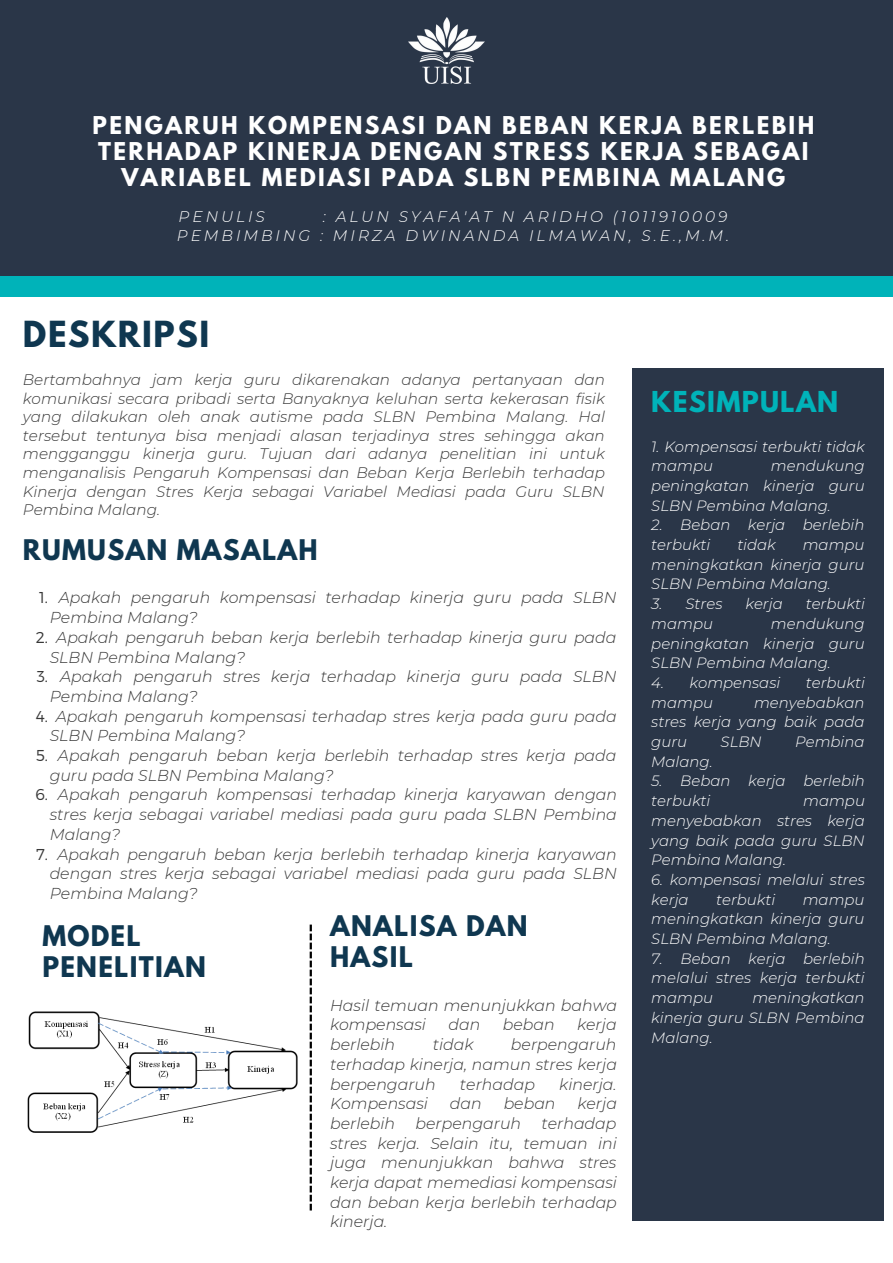
<style>
.page{position:relative;width:893px;height:1263px;background:#fff}
.page>*{position:absolute;margin:0;border:0;box-sizing:border-box;transform-origin:0 0}
.t1{font:700 31.88px "League Spartan";letter-spacing:.05em;color:#0f3750}
.t2{font:700 25.5px "League Spartan";letter-spacing:.05em;color:#00b3b9}
.t3{font:700 25.2px/31px "League Spartan";letter-spacing:.05em;color:#0f3750}
.t4{font:700 21.75px/26.5px "League Spartan";letter-spacing:.11em;color:#fff;text-align:center}
.t5{font:italic 300 15.75px/19.7px "Montserrat";color:#383838}
.t6{font:300 15.75px "Montserrat";color:#383838}
.t7{font:italic 300 15.38px "Montserrat";letter-spacing:.19em;color:#fff}
.t8{font:italic 300 15.15px/18.6px "Montserrat";color:#383838;text-align:justify}
.t9{font:italic 300 14.92px/19.7px "Montserrat";color:#fff;text-align:justify}
</style>
<div class="page">
<div style="left:0;top:0;width:893px;height:286px;background:#2a3648"></div>
<div style="left:0;top:277px;width:893px;height:20px;background:#00b3b9"></div>
<div style="left:632px;top:368px;width:251px;height:852px;background:#2a3648"></div>
<img style="left:409px;top:17px;width:76px;height:67px">
<svg style="left:310px;top:924px;width:2px;height:286px"></svg>
<img style="left:27px;top:1008px;width:285px;height:132px">
<p class="t4" style="left:92px;top:114px;width:723px">PENGARUH KOMPENSASI DAN BEBAN KERJA BERLEBIH<br>TERHADAP KINERJA DENGAN STRESS KERJA SEBAGAI<br>VARIABEL MEDIASI PADA SLBN PEMBINA MALANG</p>
<p class="t7" style="left:179px;top:207px;width:88px">PENULIS</p>
<p class="t7" style="left:323px;top:207px;width:406px">: ALUN SYAFA'AT N ARIDHO (1011910009</p>
<p class="t7" style="left:177px;top:226px;width:554px">PEMBIMBING : MIRZA DWINANDA ILMAWAN, S.E.,M.M.</p>
<p class="t1" style="left:23px;top:319px;width:188px">DESKRIPSI</p>
<p class="t8" style="left:23px;top:370px;width:584px">Bertambahnya jam kerja guru dikarenakan adanya pertanyaan dan komunikasi secara pribadi serta Banyaknya keluhan serta kekerasan fisik yang dilakukan oleh anak autisme pada SLBN Pembina Malang. Hal tersebut tentunya bisa menjadi alasan terjadinya stres sehingga akan mengganggu kinerja guru. Tujuan dari adanya penelitian ini untuk menganalisis Pengaruh Kompensasi dan Beban Kerja Berlebih terhadap Kinerja dengan Stres Kerja sebagai Variabel Mediasi pada Guru SLBN Pembina Malang.</p>
<p class="t3" style="left:23px;top:538px;width:296px">RUMUSAN MASALAH</p>
<p class="t5" style="left:50px;top:588px;width:568px;text-indent:9px">Apakah pengaruh kompensasi terhadap kinerja guru pada SLBN<br>Pembina Malang?</p>
<p class="t5" style="left:50px;top:627px;width:568px;text-indent:7px">Apakah pengaruh beban kerja berlebih terhadap kinerja guru pada<br>SLBN Pembina Malang?</p>
<p class="t5" style="left:50px;top:667px;width:568px;text-indent:10px">Apakah pengaruh stres kerja terhadap kinerja guru pada SLBN<br>Pembina Malang?</p>
<p class="t5" style="left:50px;top:706px;width:568px;text-indent:6px">Apakah pengaruh kompensasi terhadap stres kerja pada guru pada<br>SLBN Pembina Malang?</p>
<p class="t5" style="left:50px;top:745px;width:568px;text-indent:8px">Apakah pengaruh beban kerja berlebih terhadap stres kerja pada guru pada SLBN Pembina Malang?</p>
<p class="t5" style="left:50px;top:785px;width:569px;text-align:justify;text-indent:8px">Apakah pengaruh kompensasi terhadap kinerja karyawan dengan stres kerja sebagai variabel mediasi pada guru pada SLBN Pembina Malang?</p>
<p class="t5" style="left:50px;top:844px;width:568px;text-align:justify;text-indent:8px">Apakah pengaruh beban kerja berlebih terhadap kinerja karyawan dengan stres kerja sebagai variabel mediasi pada guru pada SLBN Pembina Malang?</p>
<p class="t6" style="left:39px;top:588px;width:10px">1.</p>
<p class="t6" style="left:36px;top:627px;width:14px">2.</p>
<p class="t6" style="left:37px;top:666px;width:13px">3.</p>
<p class="t6" style="left:36px;top:706px;width:14px">4.</p>
<p class="t6" style="left:36px;top:745px;width:14px">5.</p>
<p class="t6" style="left:35px;top:784px;width:14px">6.</p>
<p class="t6" style="left:36px;top:844px;width:13px">7.</p>
<p class="t3" style="left:42px;top:923px;width:165px">MODEL<br>PENELITIAN</p>
<p class="t3" style="left:330px;top:914px;width:199px">ANALISA DAN<br>HASIL</p>
<p class="t5" style="left:330px;top:995px;width:288px">Hasil temuan menunjukkan bahwa kompensasi</p>
<p class="t5" style="left:448px;top:1015px;width:33px">dan</p>
<p class="t5" style="left:503px;top:1015px;width:53px">beban</p>
<p class="t5" style="left:577px;top:1015px;width:41px">kerja</p>
<p class="t5" style="left:330px;top:1035px;width:67px">berlebih</p>
<p class="t5" style="left:433px;top:1035px;width:42px">tidak</p>
<p class="t5" style="left:330px;top:1035px;width:288px;text-align:justify;text-indent:181px">berpengaruh terhadap kinerja, namun stres kerja berpengaruh</p>
<p class="t5" style="left:460px;top:1074px;width:76px">terhadap</p>
<p class="t5" style="left:559px;top:1074px;width:59px">kinerja.</p>
<p class="t5" style="left:330px;top:1094px;width:99px">Kompensasi</p>
<p class="t5" style="left:450px;top:1094px;width:33px">dan</p>
<p class="t5" style="left:504px;top:1094px;width:53px">beban</p>
<p class="t5" style="left:577px;top:1094px;width:41px">kerja</p>
<p class="t5" style="left:330px;top:1113px;width:67px">berlebih</p>
<p class="t5" style="left:415px;top:1113px;width:107px">berpengaruh</p>
<p class="t5" style="left:330px;top:1113px;width:288px;text-align:justify;text-indent:211px">terhadap stres kerja. Selain itu, temuan ini juga menunjukkan bahwa stres kerja dapat memediasi kompensasi dan beban kerja berlebih terhadap kinerja.</p>
<p class="t2" style="left:651px;top:389px;width:189px">KESIMPULAN</p>
<p class="t9" style="left:651px;top:436px;width:215px">1. Kompensasi terbukti tidak mampu</p>
<p class="t9" style="left:651px;top:456px;width:215px;text-indent:120px">mendukung peningkatan kinerja guru SLBN Pembina Malang.</p>
<p class="t9" style="left:651px;top:515px;width:215px">2. Beban kerja berlebih terbukti</p>
<p class="t9" style="left:737px;top:535px;width:40px">tidak</p>
<p class="t9" style="left:651px;top:535px;width:215px;text-indent:151px">mampu meningkatkan kinerja guru SLBN Pembina Malang.</p>
<p class="t9" style="left:651px;top:594px;width:73px">3. Stres</p>
<p class="t9" style="left:745px;top:594px;width:39px">kerja</p>
<p class="t9" style="left:806px;top:594px;width:61px">terbukti</p>
<p class="t9" style="left:651px;top:614px;width:63px">mampu</p>
<p class="t9" style="left:651px;top:614px;width:215px;text-indent:120px">mendukung peningkatan kinerja guru SLBN Pembina Malang.</p>
<p class="t9" style="left:651px;top:673px;width:131px">4. kompensasi</p>
<p class="t9" style="left:806px;top:673px;width:61px">terbukti</p>
<p class="t9" style="left:651px;top:692px;width:63px">mampu</p>
<p class="t9" style="left:651px;top:692px;width:215px;text-indent:103px">menyebabkan stres kerja yang baik pada guru</p>
<p class="t9" style="left:720px;top:732px;width:43px">SLBN</p>
<p class="t9" style="left:795px;top:732px;width:71px">Pembina</p>
<p class="t9" style="left:651px;top:751px;width:63px">Malang.</p>
<p class="t9" style="left:651px;top:771px;width:215px">5. Beban kerja berlebih terbukti</p>
<p class="t9" style="left:651px;top:791px;width:215px;text-indent:152px">mampu menyebabkan stres kerja yang baik pada guru SLBN Pembina Malang.</p>
<p class="t9" style="left:651px;top:870px;width:215px">6. kompensasi melalui stres kerja</p>
<p class="t9" style="left:716px;top:889px;width:61px">terbukti</p>
<p class="t9" style="left:651px;top:889px;width:215px;text-indent:151px">mampu meningkatkan kinerja guru SLBN Pembina Malang.</p>
<p class="t9" style="left:651px;top:948px;width:215px">7. Beban kerja berlebih melalui stres kerja terbukti mampu</p>
<p class="t9" style="left:651px;top:988px;width:215px;text-indent:101px">meningkatkan kinerja guru SLBN Pembina Malang.</p>
</div>
